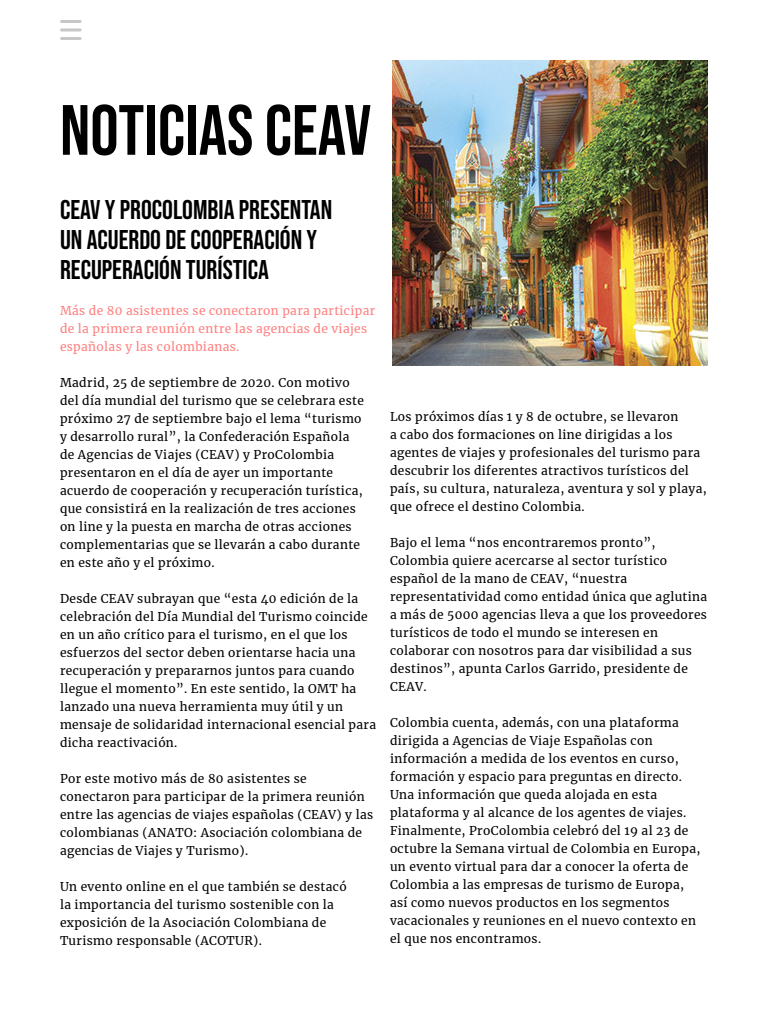
<style>
.page{position:relative;width:768px;height:1024px;background:#fff}
.page>*{position:absolute;margin:0;border:0;box-sizing:border-box;transform-origin:0 0}
.t1{font:71px "Bebas Neue";color:#000}
.TEXTO_1{font:27px/30px "Bebas Neue";color:#000}
.TEXTO_1-2{font:12px/18px "Merriweather";letter-spacing:.03em;color:#000}
.TEXTO_1-3{font:12px/18px "Merriweather";letter-spacing:.03em;color:#ff8080}
</style>
<div class="page">
<img style="left:392px;top:60px;width:316px;height:306px">
<hr style="left:62px;top:20px;width:18px;height:3px;background:#c7c7c7">
<svg style="left:62px;top:28px;width:18px;height:4px"></svg>
<hr style="left:62px;top:37px;width:18px;height:3px;background:#c7c7c7">
<p class="t1" style="left:60px;top:90px;width:313px">NOTICIAS CEAV</p>
<p class="TEXTO_1" style="left:60px;top:195px;width:274px">CEAV Y PROCOLOMBIA PRESENTAN<br>UN ACUERDO DE COOPERACIÓN Y<br>RECUPERACIÓN TURÍSTICA</p>
<p class="TEXTO_1-3" style="left:60px;top:302px;width:317px">Más de 80 asistentes se conectaron para participar de la primera reunión entre las agencias de viajes españolas y las colombianas.</p>
<p class="TEXTO_1-2" style="left:60px;top:374px;width:306px">Madrid, 25 de septiembre de 2020. Con motivo del día mundial del turismo que se celebrara este próximo 27 de septiembre bajo el lema “turismo y desarrollo rural”, la Confederación Española de Agencias de Viajes (CEAV) y ProColombia presentaron en el día de ayer un importante acuerdo de cooperación y recuperación turística, que consistirá en la realización de tres acciones on line y la puesta en marcha de otras acciones complementarias que se llevarán a cabo durante en este año y el próximo.</p>
<p class="TEXTO_1-2" style="left:60px;top:590px;width:318px">Desde CEAV subrayan que “esta 40 edición de la celebración del Día Mundial del Turismo coincide en un año crítico para el turismo, en el que los esfuerzos del sector deben orientarse hacia una recuperación y prepararnos juntos para cuando llegue el momento”. En este sentido, la OMT ha lanzado una nueva herramienta muy útil y un mensaje de solidaridad internacional esencial para dicha reactivación.</p>
<p class="TEXTO_1-2" style="left:60px;top:770px;width:315px">Por este motivo más de 80 asistentes se conectaron para participar de la primera reunión entre las agencias de viajes españolas (CEAV) y las colombianas (ANATO: Asociación colombiana de agencias de Viajes y Turismo).</p>
<p class="TEXTO_1-2" style="left:60px;top:878px;width:288px">Un evento online en el que también se destacó la importancia del turismo sostenible con la exposición de la Asociación Colombiana de Turismo responsable (ACOTUR).</p>
<p class="TEXTO_1-2" style="left:390px;top:407px;width:318px">Los próximos días 1 y 8 de octubre, se llevaron<br>a cabo dos formaciones on line dirigidas a los agentes de viajes y profesionales del turismo para descubrir los diferentes atractivos turísticos del país, su cultura, naturaleza, aventura y sol y playa, que ofrece el destino Colombia.</p>
<p class="TEXTO_1-2" style="left:390px;top:533px;width:319px">Bajo el lema “nos encontraremos pronto”, Colombia quiere acercarse al sector turístico español de la mano de CEAV, “nuestra representatividad como entidad única que aglutina a más de 5000 agencias lleva a que los proveedores turísticos de todo el mundo se interesen en colaborar con nosotros para dar visibilidad a sus destinos”, apunta Carlos Garrido, presidente de CEAV.</p>
<p class="TEXTO_1-2" style="left:390px;top:713px;width:298px">Colombia cuenta, además, con una plataforma dirigida a Agencias de Viaje Españolas con información a medida de los eventos en curso, formación y espacio para preguntas en directo.<br>Una información que queda alojada en esta plataforma y al alcance de los agentes de viajes.</p>
<p class="TEXTO_1-2" style="left:390px;top:821px;width:312px">Finalmente, ProColombia celebró del 19 al 23 de octubre la Semana virtual de Colombia en Europa, un evento virtual para dar a conocer la oferta de Colombia a las empresas de turismo de Europa, así como nuevos productos en los segmentos vacacionales y reuniones en el nuevo contexto en el que nos encontramos.</p>
</div>
